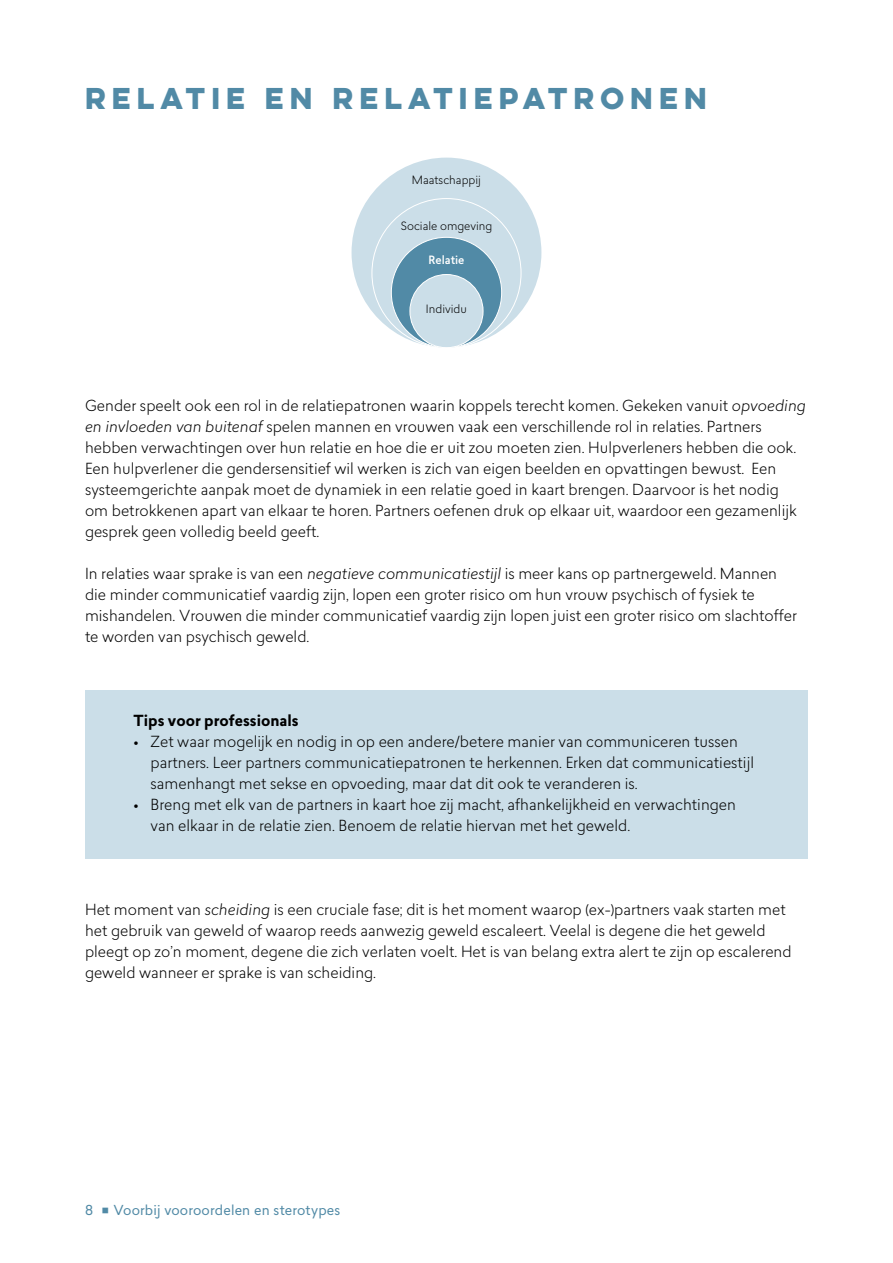
<style>
.page{position:relative;width:893px;height:1263px;background:#fff}
.page>*{position:absolute;margin:0;border:0;box-sizing:border-box;transform-origin:0 0}
.hhofdkop{font:700 27px "Lulo Clean One";color:#518aa6}
.brood{font:300 15px/21px "Lasiver";color:#000}
.kader_kop{font:700 15px "Lasiver";color:#000}
.t1{font:13.5px "Lasiver";letter-spacing:.01em;color:#518aa6}
.t2{font:300 11.25px "Lasiver";color:#000}
.t3{font:500 11.25px "Lasiver";color:#fff}
.s1{font-style:italic}
</style>
<div class="page">
<div style="left:352px;top:158px;width:189px;height:189px;background:#cbdee8;border-radius:50%"></div>
<div style="left:372px;top:199px;width:149px;height:149px;background:#cbdee8;border-radius:50%"></div>
<div style="left:391px;top:237px;width:111px;height:111px;background:#518aa6;border-radius:50%"></div>
<div style="left:410px;top:274px;width:73px;height:74px;background:#cbdee8;border-radius:50%"></div>
<div style="left:410px;top:274px;width:73px;height:74px;border:1px solid #fff;border-radius:50%"></div>
<div style="left:85px;top:690px;width:723px;height:168px;background:#cbdee8"></div>
<p class="hhofdkop" style="left:85px;top:77px;width:629px">RELATIE EN RELATIEPATRONEN</p>
<p class="t2" style="left:412px;top:172px;width:71px">Maatschappij</p>
<p class="t2" style="left:401px;top:218px;width:93px">Sociale omgeving</p>
<p class="t3" style="left:428px;top:252px;width:37px">Relatie</p>
<p class="t2" style="left:426px;top:301px;width:43px">Individu</p>
<p class="brood" style="left:85px;top:395px;width:722px">Gender speelt ook een rol in de relatiepatronen waarin koppels terecht komen. Gekeken vanuit <span class="s1">opvoeding en invloeden van buitenaf</span> spelen mannen en vrouwen vaak een verschillende rol in relaties. Partners hebben verwachtingen over hun relatie en hoe die er uit zou moeten zien. Hulpverleners hebben die ook.<br>Een hulpverlener die gendersensitief wil werken is zich van eigen beelden en opvattingen bewust. Een systeemgerichte aanpak moet de dynamiek in een relatie goed in kaart brengen. Daarvoor is het nodig<br>om betrokkenen apart van elkaar te horen. Partners oefenen druk op elkaar uit, waardoor een gezamenlijk gesprek geen volledig beeld geeft.</p>
<p class="brood" style="left:85px;top:563px;width:713px">In relaties waar sprake is van een <span class="s1">negatieve communicatiestijl</span> is meer kans op partnergeweld. Mannen die minder communicatief vaardig zijn, lopen een groter risico om hun vrouw psychisch of fysiek te mishandelen. Vrouwen die minder communicatief vaardig zijn lopen juist een groter risico om slachtoffer te worden van psychisch geweld.</p>
<p class="kader_kop" style="left:134px;top:710px;width:167px">Tips voor professionals</p>
<p class="brood" style="left:151px;top:731px;width:605px;text-indent:-17px">• Zet waar mogelijk en nodig in op een andere/betere manier van communiceren tussen partners. Leer partners communicatiepatronen te herkennen. Erken dat communicatiestijl samenhangt met sekse en opvoeding, maar dat dit ook te veranderen is.</p>
<p class="brood" style="left:151px;top:794px;width:587px;text-indent:-17px">• Breng met elk van de partners in kaart hoe zij macht, afhankelijkheid en verwachtingen van elkaar in de relatie zien. Benoem de relatie hiervan met het geweld.</p>
<p class="brood" style="left:85px;top:899px;width:708px">Het moment van <span class="s1">scheiding</span> is een cruciale fase; dit is het moment waarop (ex-)partners vaak starten met het gebruik van geweld of waarop reeds aanwezig geweld escaleert. Veelal is degene die het geweld pleegt op zo’n moment, degene die zich verlaten voelt. Het is van belang extra alert te zijn op escalerend geweld wanneer er sprake is van scheiding.</p>
<p class="t1" style="left:85px;top:1201px;width:10px">8</p>
<p class="t1" style="left:114px;top:1201px;width:228px">Voorbij vooroordelen en sterotypes</p>
</div>
